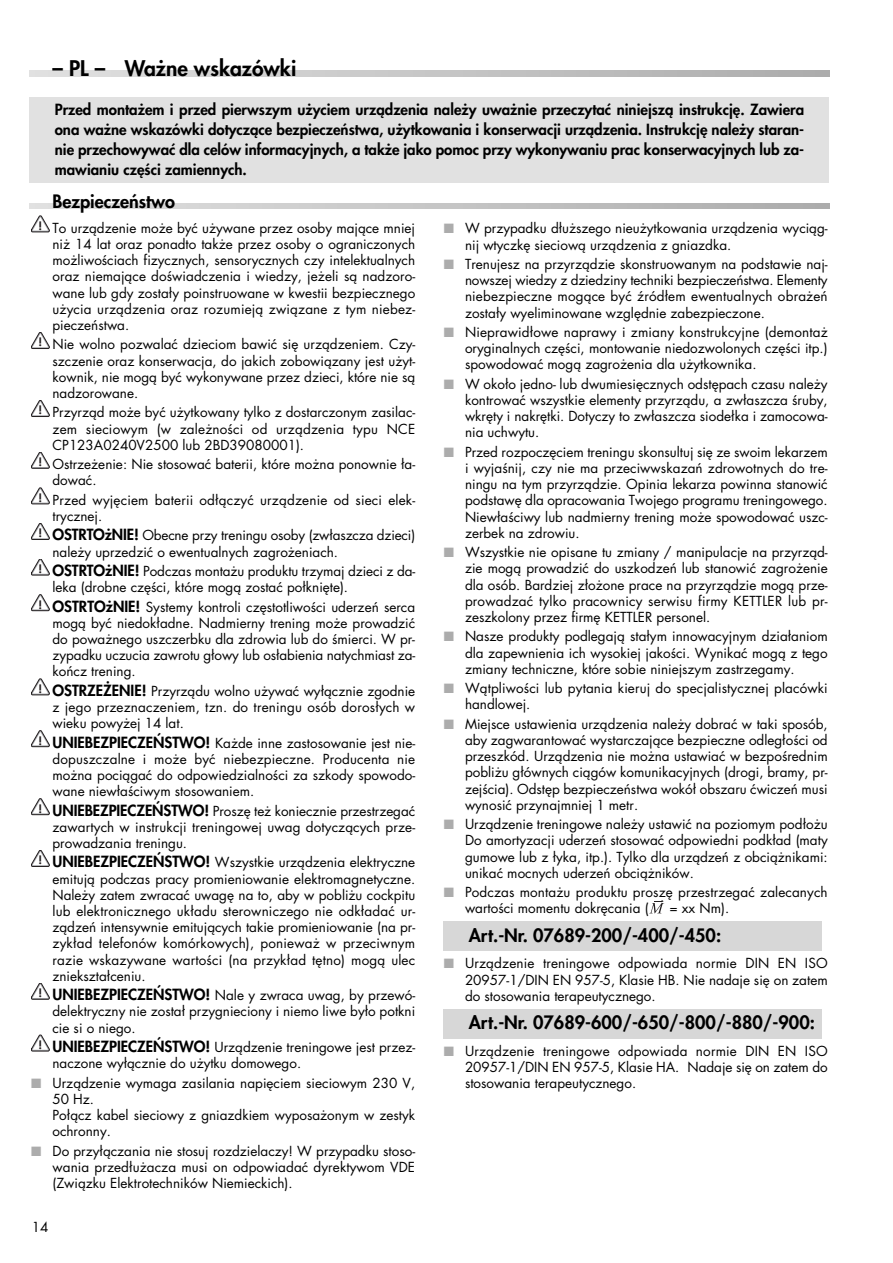
<style>
.page{position:relative;width:893px;height:1263px;background:#fff}
.page>*{position:absolute;margin:0;border:0;box-sizing:border-box;transform-origin:0 0}
.t1{font:800 21px "Futura CE";color:#000}
.t2{font:800 18px "Futura CE";color:#000}
.t3{font:800 15px/20px "Futura CE";color:#000;text-align:justify}
.t4{font:13.5px/16.2px "Futura CE";color:#000;text-align:justify}
.t5{font:800 11.4px "Futura";color:#231f20}
.s1{font-weight:800;font-size:15px}
.s2{color:#acacac}
</style>
<div class="page">
<svg style="left:30px;top:203px;width:799px;height:6px;background:#c6c6c6"></svg>
<svg style="left:31px;top:216px;width:18px;height:16px"></svg>
<svg style="left:31px;top:332px;width:18px;height:17px"></svg>
<svg style="left:31px;top:400px;width:18px;height:17px"></svg>
<svg style="left:31px;top:452px;width:18px;height:16px"></svg>
<svg style="left:31px;top:488px;width:18px;height:16px"></svg>
<svg style="left:31px;top:523px;width:18px;height:16px"></svg>
<svg style="left:31px;top:559px;width:18px;height:16px"></svg>
<svg style="left:31px;top:595px;width:18px;height:16px"></svg>
<svg style="left:31px;top:679px;width:18px;height:16px"></svg>
<svg style="left:31px;top:730px;width:18px;height:17px"></svg>
<svg style="left:31px;top:798px;width:18px;height:17px"></svg>
<svg style="left:31px;top:850px;width:18px;height:16px"></svg>
<svg style="left:31px;top:983px;width:18px;height:16px"></svg>
<svg style="left:31px;top:1035px;width:18px;height:16px"></svg>
<svg style="left:650px;top:900px;width:14px;height:13px"></svg>
<div style="left:444px;top:921px;width:378px;height:30px;background:#d7d7d7"></div>
<div style="left:444px;top:1009px;width:378px;height:30px;background:#d7d7d7"></div>
<div style="left:30px;top:98px;width:799px;height:85px;background:#e1e1e1"></div>
<svg style="left:30px;top:70px;width:799px;height:7px;background:#c6c6c6"></svg>
<h1 class="t1" style="left:53px;top:59px;width:245px">– PL – Ważne wskazówki</h1>
<p class="t3" style="left:55px;top:100px;width:751px">Przed montażem i przed pierwszym użyciem urządzenia należy uważnie przeczytać niniejszą instrukcję. Zawiera ona ważne wskazówki dotyczące bezpieczeństwa, użytkowania i konserwacji urządzenia. Instrukcję należy staran&shy;nie przechowywać dla celów informacyjnych, a także jako pomoc przy wykonywaniu prac konserwacyjnych lub za&shy;mawianiu części zamiennych.</p>
<h2 class="t2" style="left:53px;top:193px;width:124px">Bezpieczeństwo</h2>
<p class="t4" style="left:53px;top:221px;width:364px">To urządzenie może być używane przez osoby mające mniej niż 14 lat oraz ponadto także przez osoby o ograniczonych możliwościach fizycznych, sensorycznych czy intelektualnych oraz niemające doświadczenia i wiedzy, jeżeli są nadzoro&shy;wane lub gdy zostały poinstruowane w kwestii bezpiecznego użycia urządzenia oraz rozumieją związane z tym niebez&shy;pieczeństwa.</p>
<p class="t4" style="left:53px;top:337px;width:364px">Nie wolno pozwalać dzieciom bawić się urządzeniem. Czy&shy;szczenie oraz konserwacja, do jakich zobowiązany jest użyt&shy;kownik, nie mogą być wykonywane przez dzieci, które nie są nadzorowane.</p>
<p class="t4" style="left:53px;top:405px;width:364px">Przyrząd może być użytkowany tylko z dostarczonym zasilac&shy;zem sieciowym (w zależności od urządzenia typu NCE CP123A0240V2500 lub 2BD39080001).</p>
<p class="t4" style="left:53px;top:457px;width:364px">Ostrzeżenie: Nie stosować baterii, które można ponownie ła&shy;dować.</p>
<p class="t4" style="left:53px;top:493px;width:364px">Przed wyjęciem baterii odłączyć urządzenie od sieci elek&shy;trycznej.</p>
<p class="t4" style="left:53px;top:528px;width:364px"><span class="s1">OSTRTOżNIE!</span> Obecne przy treningu osoby (zwłaszcza dzieci) należy uprzedzić o ewentualnych zagrożeniach.</p>
<p class="t4" style="left:53px;top:564px;width:364px"><span class="s1">OSTRTOżNIE!</span> Podczas montażu produktu trzymaj dzieci z da&shy;leka (drobne części, które mogą zostać połknięte).</p>
<p class="t4" style="left:53px;top:600px;width:364px"><span class="s1">OSTRTOżNIE!</span> Systemy kontroli częstotliwości uderzeń serca mogą być niedokładne. Nadmierny trening może prowadzić do poważnego uszczerbku dla zdrowia lub do śmierci. W pr&shy;zypadku uczucia zawrotu głowy lub osłabienia natychmiast za&shy;kończ trening.</p>
<p class="t4" style="left:53px;top:684px;width:364px"><span class="s1">OSTRZEŻENIE!</span> Przyrządu wolno używać wyłącznie zgodnie z jego przeznaczeniem, tzn. do treningu osób dorosłych w wieku powyżej 14 lat.</p>
<p class="t4" style="left:53px;top:736px;width:364px"><span class="s1">UNIEBEZPIECZEŃSTWO!</span> Każde inne zastosowanie jest nie&shy;dopuszczalne i może być niebezpieczne. Producenta nie można pociągać do odpowiedzialności za szkody spowodo&shy;wane niewłaściwym stosowaniem.</p>
<p class="t4" style="left:53px;top:804px;width:364px"><span class="s1">UNIEBEZPIECZEŃSTWO!</span> Proszę też koniecznie przestrzegać zawartych w instrukcji treningowej uwag dotyczących prze&shy;prowadzania treningu.</p>
<p class="t4" style="left:53px;top:855px;width:364px"><span class="s1">UNIEBEZPIECZEŃSTWO!</span> Wszystkie urządzenia elektryczne emitują podczas pracy promieniowanie elektromagnetyczne.<br>Należy zatem zwracać uwagę na to, aby w pobliżu cockpitu lub elektronicznego układu sterowniczego nie odkładać ur&shy;ządzeń intensywnie emitujących takie promieniowanie (na pr&shy;zykład telefonów komórkowych), ponieważ w przeciwnym razie wskazywane wartości (na przykład tętno) mogą ulec zniekształceniu.</p>
<p class="t4" style="left:53px;top:988px;width:364px"><span class="s1">UNIEBEZPIECZEŃSTWO!</span> Nale y zwraca uwag, by przewó&shy;delektryczny nie został przygnieciony i niemo liwe było potkni cie si o niego.</p>
<p class="t4" style="left:53px;top:1040px;width:364px"><span class="s1">UNIEBEZPIECZEŃSTWO!</span> Urządzenie treningowe jest przez&shy;naczone wyłącznie do użytku domowego.</p>
<p class="t4" style="left:53px;top:1076px;width:364px;text-align:left;text-indent:-21px"><span class="s2">■</span> Urządzenie wymaga zasilania napięciem sieciowym 230 V,<br>50 Hz.<br>Połącz kabel sieciowy z gniazdkiem wyposażonym w zestyk ochronny.</p>
<p class="t4" style="left:53px;top:1144px;width:364px;text-indent:-21px"><span class="s2">■</span> Do przyłączania nie stosuj rozdzielaczy! W przypadku stoso&shy;wania przedłużacza musi on odpowiadać dyrektywom VDE (Związku Elektrotechników Niemieckich).</p>
<p class="t5" style="left:38px;top:220px;width:5px">!</p>
<p class="t5" style="left:38px;top:337px;width:5px">!</p>
<p class="t5" style="left:38px;top:405px;width:5px">!</p>
<p class="t5" style="left:38px;top:456px;width:5px">!</p>
<p class="t5" style="left:38px;top:492px;width:5px">!</p>
<p class="t5" style="left:38px;top:528px;width:5px">!</p>
<p class="t5" style="left:38px;top:563px;width:5px">!</p>
<p class="t5" style="left:38px;top:599px;width:5px">!</p>
<p class="t5" style="left:38px;top:683px;width:5px">!</p>
<p class="t5" style="left:38px;top:735px;width:5px">!</p>
<p class="t5" style="left:38px;top:803px;width:5px">!</p>
<p class="t5" style="left:38px;top:855px;width:5px">!</p>
<p class="t5" style="left:38px;top:987px;width:5px">!</p>
<p class="t5" style="left:38px;top:1039px;width:5px">!</p>
<p class="t4" style="left:32px;top:1220px;width:18px">14</p>
<p class="t4" style="left:465px;top:221px;width:364px;text-indent:-21px"><span class="s2">■</span> W przypadku dłuższego nieużytkowania urządzenia wyciąg&shy;nij wtyczkę sieciową urządzenia z gniazdka.</p>
<p class="t4" style="left:465px;top:257px;width:364px;text-indent:-21px"><span class="s2">■</span> Trenujesz na przyrządzie skonstruowanym na podstawie naj&shy;nowszej wiedzy z dziedziny techniki bezpieczeństwa. Elementy niebezpieczne mogące być źródłem ewentualnych obrażeń zostały wyeliminowane względnie zabezpieczone.</p>
<p class="t4" style="left:465px;top:325px;width:364px;text-indent:-21px"><span class="s2">■</span> Nieprawidłowe naprawy i zmiany konstrukcyjne (demontaż oryginalnych części, montowanie niedozwolonych części itp.) spowodować mogą zagrożenia dla użytkownika.</p>
<p class="t4" style="left:465px;top:377px;width:364px;text-indent:-21px"><span class="s2">■</span> W około jedno- lub dwumiesięcznych odstępach czasu należy kontrować wszystkie elementy przyrządu, a zwłaszcza śruby, wkręty i nakrętki. Dotyczy to zwłaszcza siodełka i zamocowa&shy;nia uchwytu.</p>
<p class="t4" style="left:465px;top:445px;width:364px;text-indent:-21px"><span class="s2">■</span> Przed rozpoczęciem treningu skonsultuj się ze swoim lekarzem i wyjaśnij, czy nie ma przeciwwskazań zdrowotnych do tre&shy;ningu na tym przyrządzie. Opinia lekarza powinna stanowić podstawę dla opracowania Twojego programu treningowego.<br>Niewłaściwy lub nadmierny trening może spowodować uszc&shy;zerbek na zdrowiu.</p>
<p class="t4" style="left:465px;top:545px;width:364px;text-indent:-21px"><span class="s2">■</span> Wszystkie nie opisane tu zmiany / manipulacje na przyrząd&shy;zie mogą prowadzić do uszkodzeń lub stanowić zagrożenie dla osób. Bardziej złożone prace na przyrządzie mogą prze&shy;prowadzać tylko pracownicy serwisu firmy KETTLER lub pr&shy;zeszkolony przez firmę KETTLER personel.</p>
<p class="t4" style="left:465px;top:629px;width:364px;text-indent:-21px"><span class="s2">■</span> Nasze produkty podlegają stałym innowacyjnym działaniom dla zapewnienia ich wysokiej jakości. Wynikać mogą z tego zmiany techniczne, które sobie niniejszym zastrzegamy.</p>
<p class="t4" style="left:465px;top:681px;width:364px;text-indent:-21px"><span class="s2">■</span> Wątpliwości lub pytania kieruj do specjalistycznej placówki handlowej.</p>
<p class="t4" style="left:465px;top:717px;width:364px;text-indent:-21px"><span class="s2">■</span> Miejsce ustawienia urządzenia należy dobrać w taki sposób, aby zagwarantować wystarczające bezpieczne odległości od przeszkód. Urządzenia nie można ustawiać w bezpośrednim pobliżu głównych ciągów komunikacyjnych (drogi, bramy, pr&shy;zejścia). Odstęp bezpieczeństwa wokół obszaru ćwiczeń musi wynosić przynajmniej 1 metr.</p>
<p class="t4" style="left:465px;top:817px;width:364px;text-indent:-21px"><span class="s2">■</span> Urządzenie treningowe należy ustawić na poziomym podłożu Do amortyzacji uderzeń stosować odpowiedni podkład (maty gumowe lub z łyka, itp.). Tylko dla urządzeń z obciążnikami: unikać mocnych uderzeń obciążników.</p>
<p class="t4" style="left:465px;top:885px;width:364px;text-indent:-21px"><span class="s2">■</span> Podczas montażu produktu proszę przestrzegać zalecanych wartości momentu dokręcania (</p>
<p class="t4" style="left:669px;top:901px;width:61px">= xx Nm).</p>
<h2 class="t2" style="left:469px;top:926px;width:254px">Art.-Nr. 07689-200/-400/-450:</h2>
<p class="t4" style="left:465px;top:956px;width:364px;text-indent:-21px"><span class="s2">■</span> Urządzenie treningowe odpowiada normie DIN EN ISO 20957-1/DIN EN 957-5, Klasie HB. Nie nadaje się on zatem do stosowania terapeutycznego.</p>
<h2 class="t2" style="left:469px;top:1014px;width:348px">Art.-Nr. 07689-600/-650/-800/-880/-900:</h2>
<p class="t4" style="left:465px;top:1044px;width:364px;text-indent:-21px"><span class="s2">■</span> Urządzenie treningowe odpowiada normie DIN EN ISO 20957-1/DIN EN 957-5, Klasie HA. Nadaje się on zatem do stosowania terapeutycznego.</p>
</div>
